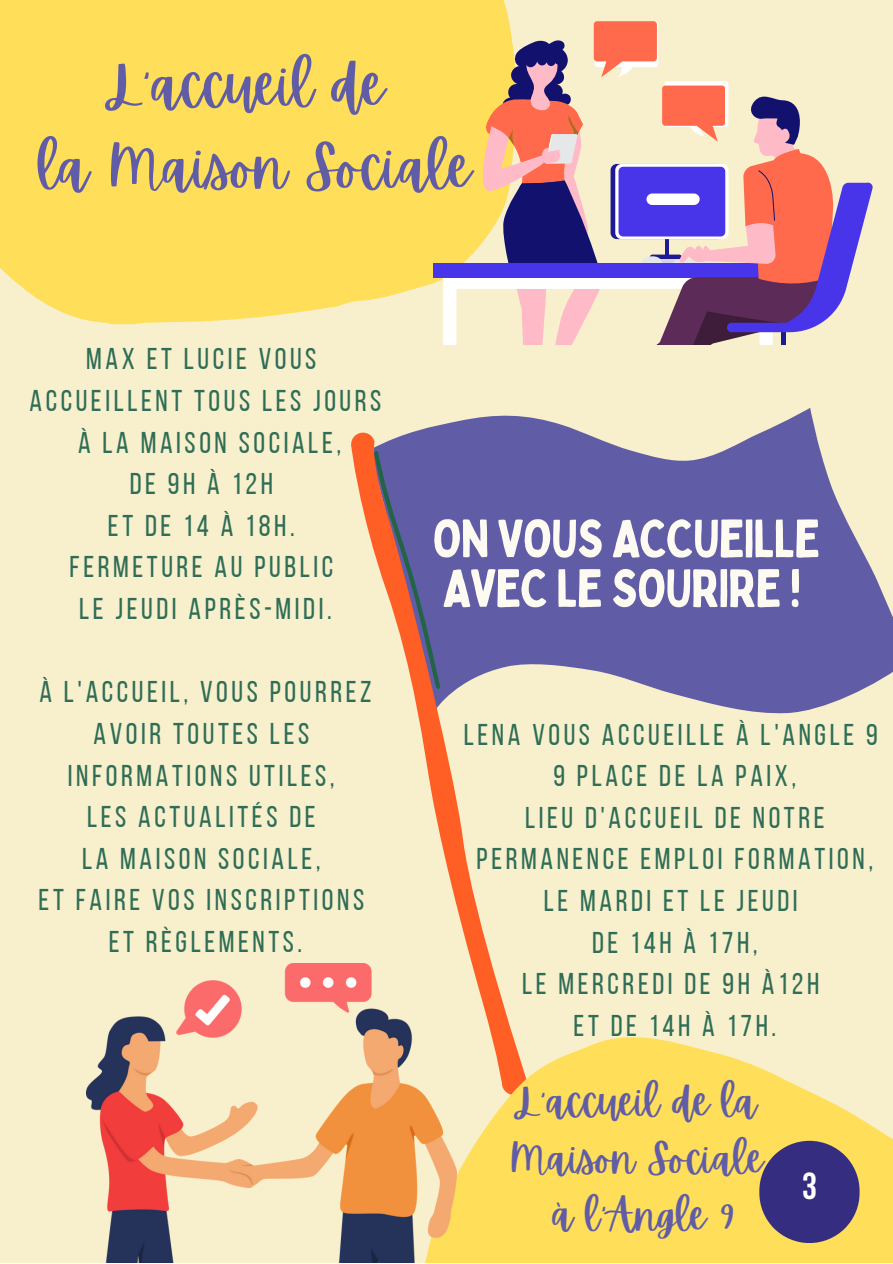
<style>
.page{position:relative;width:893px;height:1264px;background:#fff}
.page>*{position:absolute;margin:0;border:0;box-sizing:border-box;transform-origin:0 0}
.t1{font:58.95px "Apricots";color:#605da6}
.t2{font:52.5px/49.7px "Bobby Jones";letter-spacing:-.025em;color:#fdfbf1}
.t3{font:41.1px "Apricots";color:#605da6}
.t4{font:700 37.5px "Bebas Neue";color:#fff}
.t5{font:30px/41.5px "Bebas Neue";letter-spacing:.12em;color:#2f6d57;text-align:center}
</style>
<div class="page">
<div style="left:0;top:0;width:892px;height:1262px;background:#f8f0cc"></div>
<div style="left:0;top:0;width:509px;height:324px;background:#ffde59"></div>
<svg style="left:413px;top:408px;width:479px;height:306px;fill:#605da6"></svg>
<svg style="left:351px;top:432px;width:176px;height:604px"></svg>
<svg style="left:372px;top:449px;width:71px;height:242px"></svg>
<svg style="left:456px;top:1036px;width:436px;height:226px;fill:#ffde59"></svg>
<img style="left:86px;top:963px;width:370px;height:299px">
<div style="left:434px;top:263px;width:347px;height:15px;background:#4835ea"></div>
<svg style="left:443px;top:21px;width:430px;height:323px"></svg>
<svg style="left:759px;top:1140px;width:100px;height:102px;background:#5f5277"></svg>
<p class="t1" style="left:108px;top:51px;width:278px">L'accueil de</p>
<p class="t1" style="left:40px;top:133px;width:433px">la Maison Sociale</p>
<p class="t5" style="left:86px;top:341px;width:232px">MAX ET LUCIE VOUS</p>
<p class="t5" style="left:30px;top:383px;width:353px">ACCUEILLENT TOUS LES JOURS</p>
<p class="t5" style="left:78px;top:424px;width:265px">À LA MAISON SOCIALE,</p>
<p class="t5" style="left:130px;top:466px;width:145px">DE 9H À 12H</p>
<p class="t5" style="left:108px;top:507px;width:188px">ET DE 14 À 18H.</p>
<p class="t5" style="left:70px;top:549px;width:265px">FERMETURE AU PUBLIC</p>
<p class="t5" style="left:79px;top:590px;width:254px">LE JEUDI APRÈS-MIDI.</p>
<p class="t5" style="left:39px;top:674px;width:334px">À L'ACCUEIL, VOUS POURREZ</p>
<p class="t5" style="left:93px;top:715px;width:217px">AVOIR TOUTES LES</p>
<p class="t5" style="left:68px;top:757px;width:268px">INFORMATIONS UTILES,</p>
<p class="t5" style="left:87px;top:798px;width:230px">LES ACTUALITÉS DE</p>
<p class="t5" style="left:82px;top:840px;width:240px">LA MAISON SOCIALE,</p>
<p class="t5" style="left:39px;top:882px;width:327px">ET FAIRE VOS INSCRIPTIONS</p>
<p class="t5" style="left:109px;top:923px;width:195px">ET RÈGLEMENTS.</p>
<p class="t2" style="left:432px;top:512px;width:390px">ON VOUS ACCUEILLE<br>AVEC LE SOURIRE !</p>
<p class="t5" style="left:464px;top:716px;width:415px">LENA VOUS ACCUEILLE À L'ANGLE 9</p>
<p class="t5" style="left:553px;top:758px;width:244px">9 PLACE DE LA PAIX,</p>
<p class="t5" style="left:476px;top:799px;width:398px">LIEU D'ACCUEIL DE NOTRE<br>PERMANENCE EMPLOI FORMATION,</p>
<p class="t5" style="left:544px;top:882px;width:255px">LE MARDI ET LE JEUDI</p>
<p class="t5" style="left:592px;top:924px;width:167px">DE 14H À 17H,</p>
<p class="t5" style="left:522px;top:966px;width:298px">LE MERCREDI DE 9H À12H</p>
<p class="t5" style="left:573px;top:1007px;width:204px">ET DE 14H À 17H.</p>
<p class="t3" style="left:516px;top:1077px;width:242px">L'accueil de la</p>
<p class="t3" style="left:510px;top:1134px;width:255px">Maison Sociale</p>
<p class="t3" style="left:552px;top:1191px;width:183px">à l'Angle 9</p>
<p class="t4" style="left:802px;top:1171px;width:16px">3</p>
</div>
